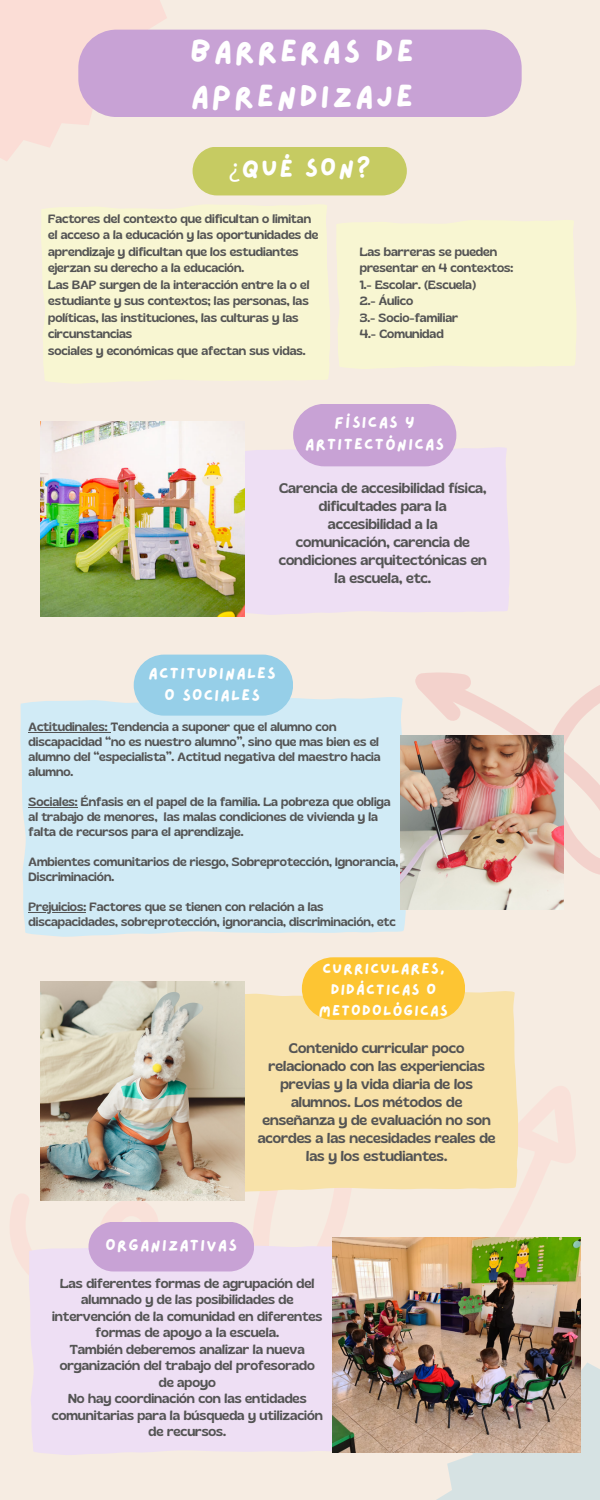
<style>
.page{position:relative;width:600px;height:1500px;background:#f6ece2}
.page>*{position:absolute;margin:0;border:0;box-sizing:border-box;transform-origin:0 0}
.t1{font:31.8px/44.4px "Lazydog";letter-spacing:.08em;color:#fff}
.t2{font:25.1px "Lazydog";letter-spacing:.08em;color:#fff}
.t3{font:16px/21.8px "Lazydog";letter-spacing:.08em;color:#fff;text-align:center}
.t4{font:15px/21px "Lazydog";letter-spacing:.08em;color:#fff;text-align:center}
.t5{font:14px/18px "Gliker";color:#545454;text-align:center}
.t6{font:13px/16.5px "Gliker";color:#545454;text-align:center}
.t7{font:12px/15px "Gliker";color:#545454}
.s1{font-family:"Noto Sans"}
</style>
<div class="page">
<div style="left:0;top:0;width:177px;height:166px;background:linear-gradient(to right,#fbdcd6,#f6eae1)"></div>
<div style="left:78px;top:30px;width:444px;height:87px;background:#c8a2d5;border-radius:38px"></div>
<svg style="left:415px;top:672px;width:185px;height:203px"></svg>
<div style="left:245px;top:445px;width:265px;height:170px;background:#eedff4"></div>
<div style="left:293px;top:404px;width:163px;height:62px;background:#c8a2d5;border-radius:31px"></div>
<div style="left:20px;top:695px;width:387px;height:242px;background:#d1ebf6"></div>
<div style="left:134px;top:655px;width:159px;height:61px;background:#96cfe8;border-radius:31px"></div>
<svg style="left:10px;top:1084px;width:566px;height:190px"></svg>
<div style="left:245px;top:989px;width:273px;height:204px;background:#f8e2a9"></div>
<div style="left:302px;top:957px;width:163px;height:63px;background:#fdc533;border-radius:31px"></div>
<div style="left:29px;top:1243px;width:304px;height:212px;background:#eedff4"></div>
<div style="left:89px;top:1222px;width:165px;height:49px;background:#c8a2d5"></div>
<img style="left:401px;top:735px;width:162px;height:174px">
<img style="left:41px;top:982px;width:204px;height:218px">
<svg style="left:436px;top:1358px;width:164px;height:142px;background:#d8e1e0"></svg>
<div style="left:41px;top:204px;width:289px;height:180px;background:#f8f6d2"></div>
<div style="left:193px;top:147px;width:214px;height:48px;background:#c6cb62"></div>
<div style="left:336px;top:220px;width:240px;height:149px;background:#f8f6d2"></div>
<img style="left:41px;top:422px;width:204px;height:195px">
<img style="left:333px;top:1237px;width:247px;height:216px">
<hr style="left:29px;top:732px;width:82px;height:1px;background:#545454">
<hr style="left:29px;top:807px;width:49px;height:1px;background:#545454">
<hr style="left:29px;top:912px;width:57px;height:1px;background:#545454">
<p class="t1" style="left:190px;top:31px;width:225px">BARRERAS DE<br>APRENDIZAJE</p>
<p class="t2" style="left:229px;top:156px;width:143px"><span class="s1">¿</span>QUÉ SON?</p>
<h3 class="t7" style="left:48px;top:210px;width:272px;line-height:16.5px">Factores del contexto que dificultan o limitan el acceso a la educación y las oportunidades de aprendizaje y dificultan que los estudiantes ejerzan su derecho a la educación.</h3>
<p class="t7" style="left:48px;top:276px;width:263px;line-height:16.5px">Las BAP surgen de la interacción entre la o el estudiante y sus contextos; las personas, las políticas, las instituciones, las culturas y las circunstancias</p>
<p class="t7" style="left:48px;top:343px;width:259px">sociales y económicas que afectan sus vidas.</p>
<p class="t7" style="left:360px;top:243px;width:155px;line-height:16.5px">Las barreras se pueden presentar en 4 contextos:</p>
<p class="t7" style="left:360px;top:277px;width:118px">1.- Escolar. (Escuela)</p>
<p class="t7" style="left:360px;top:294px;width:55px">2.- Áulico</p>
<p class="t7" style="left:360px;top:310px;width:100px">3.- Socio-familiar</p>
<h3 class="t7" style="left:360px;top:327px;width:85px">4.- Comunidad</h3>
<p class="t3" style="left:305px;top:412px;width:141px">FÍSICAS Y<br>ARTITECTÓNICAS</p>
<p class="t5" style="left:279px;top:479px;width:210px">Carencia de accesibilidad física, dificultades para la accesibilidad a la<br>comunicación, carencia de condiciones arquitectónicas en la escuela, etc.</p>
<p class="t3" style="left:149px;top:663px;width:129px">ACTITUDINALES<br>O SOCIALES</p>
<p class="t7" style="left:29px;top:719px;width:354px">Actitudinales: Tendencia a suponer que el alumno con discapacidad “no es nuestro alumno”, sino que mas bien es el alumno del “especialista”. Actitud negativa del maestro hacia alumno.</p>
<p class="t7" style="left:29px;top:794px;width:364px">Sociales: Énfasis en el papel de la familia. La pobreza que obliga al trabajo de menores, las malas condiciones de vivienda y la falta de recursos para el aprendizaje.</p>
<h3 class="t7" style="left:29px;top:854px;width:371px">Ambientes comunitarios de riesgo, Sobreprotección, Ignorancia,<br>Discriminación.</h3>
<p class="t7" style="left:29px;top:899px;width:369px">Prejuicios: Factores que se tienen con relación a las discapacidades, sobreprotección, ignorancia, discriminación, etc</p>
<p class="t4" style="left:319px;top:959px;width:131px">CURRICULARES,<br>DIDÁCTICAS O<br>METODOLÓGICAS</p>
<p class="t5" style="left:258px;top:1039px;width:239px">Contenido curricular poco relacionado con las experiencias previas y la vida diaria de los alumnos. Los métodos de enseñanza y de evaluación no son acordes a las necesidades reales de las y los estudiantes.</p>
<p class="t3" style="left:106px;top:1235px;width:133px">ORGANIZATIVAS</p>
<h4 class="t6" style="left:52px;top:1275px;width:272px">Las diferentes formas de agrupación del alumnado y de las posibilidades de intervención de la comunidad en diferentes formas de apoyo a la escuela.<br>También deberemos analizar la nueva organización del trabajo del profesorado de apoyo<br>No hay coordinación con las entidades comunitarias para la búsqueda y utilización de recursos.</h4>
</div>
